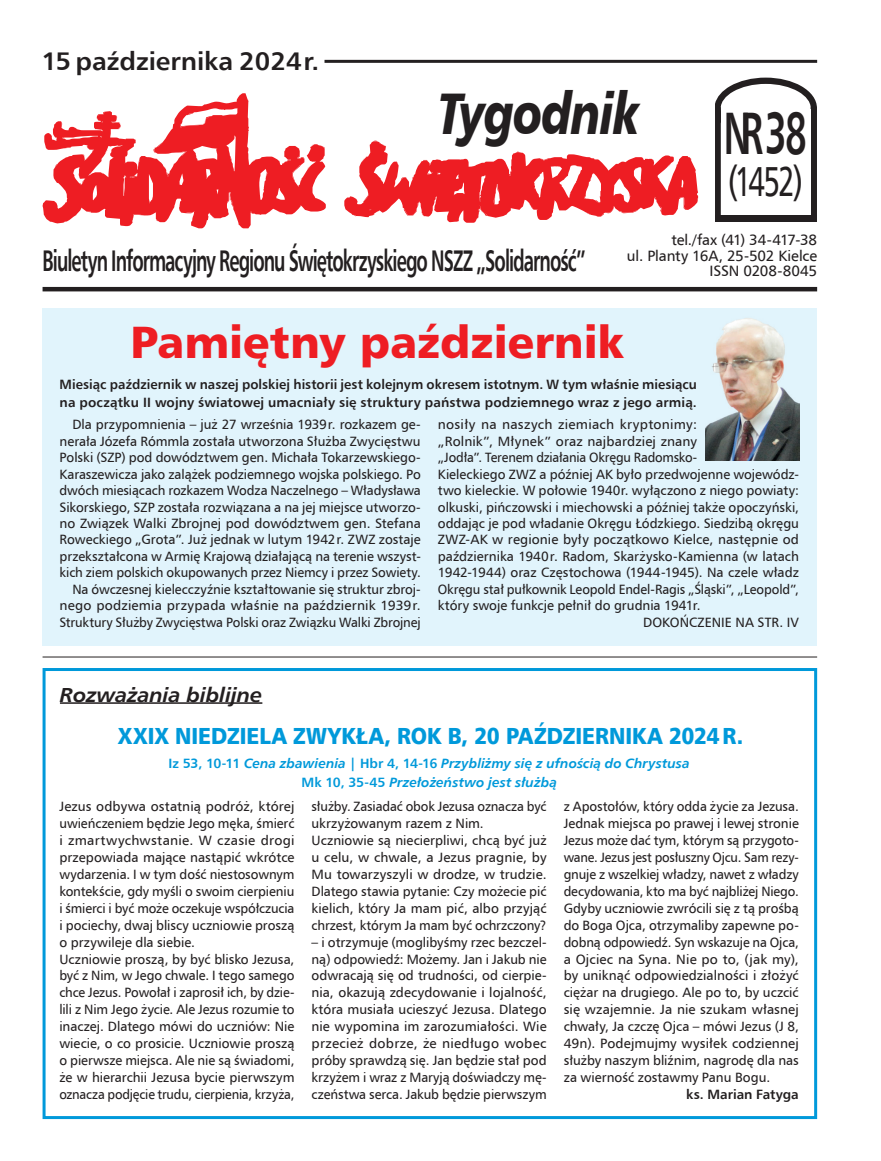
<style>
.page{position:relative;width:881px;height:1161px;background:#fff}
.page>*{position:absolute;margin:0;border:0;box-sizing:border-box;transform-origin:0 0}
.t1{font:700 60px "Humnst 777 EU";color:#231f20;scale:.61 1}
.t2{font:58.8px "Humanist 777 BT Black Italic B";letter-spacing:-.035em;color:#231f20;scale:.76 1}
.t3{font:45px "Humanist 777 BT Black B";letter-spacing:-.005em;color:#ee1d23}
.t4{font:42px "Humnst 777 EU";color:#231f20;scale:.76 1}
.t5{font:700 29.85px "Humnst 777 EU";letter-spacing:-.05em;color:#231f20;scale:.61 1}
.t6{font:700 25.5px "Humnst 777 EU";color:#231f20}
.t7{font:23.1px "Humanist 777 BT Black B";letter-spacing:-.005em;color:#0099da;scale:.92 1}
.t8{font:italic 700 20.4px "Humnst 777 EU";letter-spacing:-.015em;color:#231f20;scale:1.06 1}
.t9{font:15px/15.6px "Humnst 777 EU";letter-spacing:-.01em;color:#231f20;text-align:right}
.t10{font:13.5px/17px "Humnst 777 EU";color:#231f20}
.t11{font:700 13.5px/18.3px "Humnst 777 EU";letter-spacing:.005em;color:#231f20}
.t12{font:italic 700 13.5px/19.5px "Humnst 777 EU";color:#0099da;text-align:center}
.t13{font:13.5px "Humnst 777 EU";color:#231f20;scale:.96 1}
.t14{font:13.5px "Humnst 777 EU";letter-spacing:.02em;color:#231f20}
.s1{font-style:normal}
</style>
<div class="page">
<hr style="left:43px;top:287px;width:773px;height:4px;background:#231f20">
<hr style="left:324px;top:60px;width:492px;height:3px;background:#231f20">
<svg style="left:715px;top:78px;width:101px;height:138px"></svg>
<div style="left:720px;top:110px;width:90px;height:107px;background:#fff"></div>
<svg style="left:43px;top:93px;width:283px;height:135px"></svg>
<svg style="left:344px;top:140px;width:353px;height:83px"></svg>
<div style="left:714px;top:216px;width:102px;height:6px;background:#231f20"></div>
<hr style="left:43px;top:657px;width:773px;height:1px;background:#231f20">
<div style="left:43px;top:668px;width:773px;height:451px;border:3px solid #0099da"></div>
<div style="left:43px;top:308px;width:773px;height:338px;background:#e1f4fc"></div>
<img style="left:705px;top:318px;width:93px;height:143px">
<hr style="left:60px;top:702px;width:202px;height:2px;background:#231f20">
<h3 class="t6" style="left:41px;top:45px;width:279px">15 października 2024 r.</h3>
<h2 class="t2" style="left:437px;top:75px;width:267px">Tygodnik</h2>
<h1 class="t1" style="left:723px;top:95px;width:137px">NR38</h1>
<h3 class="t4" style="left:727px;top:156px;width:101px">(1452)</h3>
<h3 class="t5" style="left:43px;top:241px;width:891px">Biuletyn Informacyjny Regionu Świętokrzyskiego NSZZ „Solidarność”</h3>
<p class="t9" style="left:626px;top:232px;width:192px">tel./fax (41) 34-417-38<br>ul. Planty 16A, 25-502 Kielce<br>ISSN 0208-8045</p>
<h3 class="t3" style="left:130px;top:313px;width:495px">Pamiętny październik</h3>
<p class="t11" style="left:60px;top:375px;width:638px">Miesiąc październik w naszej polskiej historii jest kolejnym okresem istotnym. W tym właśnie miesiącu na początku II wojny światowej umacniały się struktury państwa podziemnego wraz z jego armią.</p>
<p class="t10" style="left:60px;top:416px;width:362px;line-height:16.5px;text-align:right">Dla przypomnienia – już 27 września 1939r. rozkazem ge&shy;nerała Józefa Rómmla została utworzona Służba Zwycięstwu Polski (SZP) pod dowództwem gen. Michała Tokarzewskiego-Karaszewicza jako zalążek podziemnego wojska polskiego. Po dwóch miesiącach rozkazem Wodza Naczelnego – Władysława Sikorskiego, SZP została rozwiązana a na jej miejsce utworzo&shy;no Związek Walki Zbrojnej pod dowództwem gen. Stefana Roweckiego „Grota”. Już jednak w lutym 1942r. ZWZ zostaje przekształcona w Armię Krajową działającą na terenie wszyst&shy;kich ziem polskich okupowanych przez Niemcy i przez Sowiety.<br>Na ówczesnej kielecczyźnie kształtowanie się struktur zbroj&shy;nego podziemia przypada właśnie na październik 1939r.<br>Struktury Służby Zwycięstwa Polski oraz Związku Walki Zbrojnej</p>
<p class="t14" style="left:437px;top:416px;width:261px">nosiły na naszych ziemiach kryptonimy:</p>
<p class="t10" style="left:437px;top:432px;width:261px">„Rolnik”, Młynek” oraz najbardziej znany</p>
<p class="t13" style="left:437px;top:449px;width:271px">„Jodła”. Terenem działania Okręgu Radomsko-</p>
<p class="t10" style="left:437px;top:465px;width:362px">Kieleckiego ZWZ a później AK było przedwojenne wojewódz-</p>
<p class="t10" style="left:437px;top:482px;width:362px">two kieleckie. W połowie 1940r. wyłączono z niego powiaty:</p>
<p class="t10" style="left:437px;top:498px;width:362px">olkuski, pińczowski i miechowski a później także opoczyński,</p>
<p class="t10" style="left:437px;top:514px;width:362px">oddając je pod władanie Okręgu Łódzkiego. Siedzibą okręgu</p>
<p class="t10" style="left:437px;top:531px;width:362px">ZWZ-AK w regionie były początkowo Kielce, następnie od</p>
<p class="t10" style="left:437px;top:547px;width:362px">października 1940r. Radom, Skarżysko-Kamienna (w latach</p>
<p class="t10" style="left:437px;top:564px;width:362px">1942-1944) oraz Częstochowa (1944-1945). Na czele władz</p>
<p class="t10" style="left:437px;top:580px;width:362px">Okręgu stał pułkownik Leopold Endel-Ragis „Śląski”, „Leopold”,</p>
<p class="t10" style="left:437px;top:597px;width:264px">który swoje funkcje pełnił do grudnia 1941r.</p>
<p class="t10" style="left:643px;top:613px;width:157px">DOKOŃCZENIE NA STR. IV</p>
<h3 class="t8" style="left:60px;top:681px;width:192px">Rozważania biblijne</h3>
<h3 class="t7" style="left:118px;top:721px;width:681px">XXIX NIEDZIELA ZWYKŁA, ROK B, 20 PAŹDZIERNIKA 2024R.</h3>
<p class="t12" style="left:168px;top:753px;width:522px"><span class="s1">Iz 53, 10-11</span> Cena zbawienia <span class="s1">| Hbr 4, 14-16</span> Przybliżmy się z ufnością do Chrystusa<br><span class="s1">Mk 10, 35-45</span> Przełożeństwo jest służbą</p>
<p class="t10" style="left:59px;top:798px;width:236px">Jezus odbywa ostatnią podróż, której uwieńczeniem będzie Jego męka, śmierć i zmartwychwstanie. W czasie drogi przepowiada mające nastąpić wkrótce wydarzenia. I w tym dość niestosownym kontekście, gdy myśli o swoim cierpieniu i śmierci i być może oczekuje współczucia i pociechy, dwaj bliscy uczniowie proszą o przywileje dla siebie.<br>Uczniowie proszą, by być blisko Jezusa, być z Nim, w Jego chwale. I tego samego chce Jezus. Powołał i zaprosił ich, by dzie&shy;lili z Nim Jego życie. Ale Jezus rozumie to inaczej. Dlatego mówi do uczniów: Nie wiecie, o co prosicie. Uczniowie proszą o pierwsze miejsca. Ale nie są świadomi, że w hierarchii Jezusa bycie pierwszym oznacza podjęcie trudu, cierpienia, krzyża,</p>
<p class="t10" style="left:311px;top:798px;width:236px">służby. Zasiadać obok Jezusa oznacza być ukrzyżowanym razem z Nim.<br>Uczniowie są niecierpliwi, chcą być już u celu, w chwale, a Jezus pragnie, by Mu towarzyszyli w drodze, w trudzie.<br>Dlatego stawia pytanie: Czy możecie pić kielich, który Ja mam pić, albo przyjąć chrzest, którym Ja mam być ochrzczony?</p>
<p class="t10" style="left:311px;top:933px;width:236px;text-align:justify">– i otrzymuje (moglibyśmy rzec bezczel&shy;ną) odpowiedź: Możemy. Jan i Jakub nie odwracają się od trudności, od cierpie&shy;nia, okazują zdecydowanie i lojalność, która musiała ucieszyć Jezusa. Dlatego nie wypomina im zarozumiałości. Wie przecież dobrze, że niedługo wobec próby sprawdzą się. Jan będzie stał pod krzyżem i wraz z Maryją doświadczy mę&shy;czeństwa serca. Jakub będzie pierwszym</p>
<p class="t10" style="left:563px;top:798px;width:236px;text-align:justify">z Apostołów, który odda życie za Jezusa.<br>Jednak miejsca po prawej i lewej stronie Jezus może dać tym, którym są przygoto&shy;wane. Jezus jest posłuszny Ojcu. Sam rezy&shy;gnuje z wszelkiej władzy, nawet z władzy decydowania, kto ma być najbliżej Niego.<br>Gdyby uczniowie zwrócili się z tą prośbą do Boga Ojca, otrzymaliby zapewne po&shy;dobną odpowiedź. Syn wskazuje na Ojca, a Ojciec na Syna. Nie po to, (jak my), by uniknąć odpowiedzialności i złożyć ciężar na drugiego. Ale po to, by uczcić się wzajemnie. Ja nie szukam własnej chwały, Ja czczę Ojca – mówi Jezus (J 8, 49n). Podejmujmy wysiłek codziennej służby naszym bliźnim, nagrodę dla nas za wierność zostawmy Panu Bogu.</p>
<p class="t11" style="left:686px;top:1085px;width:114px">ks. Marian Fatyga</p>
</div>
